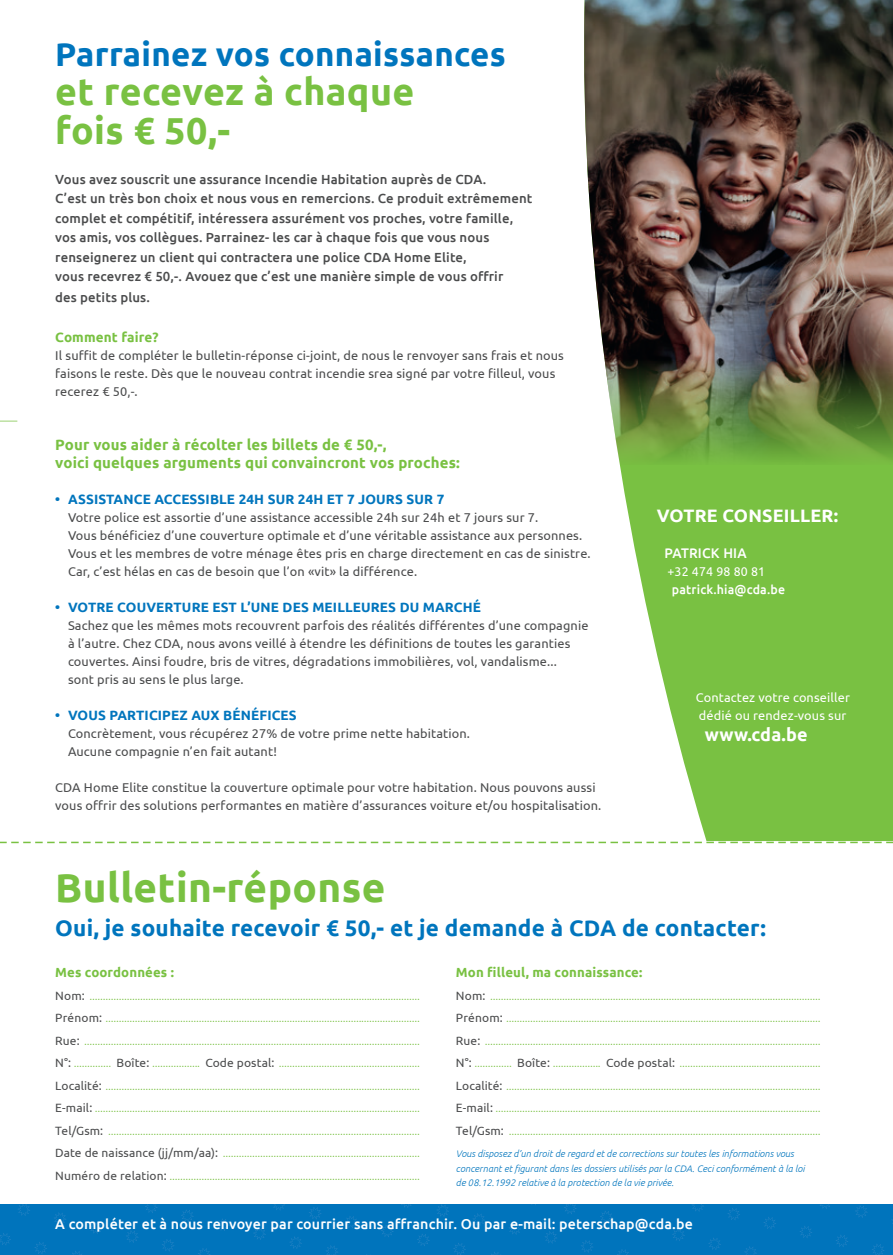
<style>
.page{position:relative;width:893px;height:1255px;background:#fff}
.page>*{position:absolute;margin:0;border:0;box-sizing:border-box;transform-origin:0 0}
.t1{font:700 40.5px "Ubuntu";letter-spacing:.01em;color:#79c142}
.t2{font:700 37.5px/39px "Ubuntu";letter-spacing:.01em;color:#79c142}
.t3{font:700 33px "Ubuntu";letter-spacing:.01em;color:#0075bd}
.t4{font:700 22.5px "Ubuntu";letter-spacing:.01em;color:#0075bd}
.t5{font:700 18px "Ubuntu";letter-spacing:.01em;color:#fff}
.t6{font:700 15px/18px "Ubuntu";letter-spacing:.01em;color:#79c142}
.t7{font:500 14.25px "Ubuntu";letter-spacing:.01em;color:#fff}
.t8{font:500 13.95px "Ubuntu";letter-spacing:.015em;color:#fff}
.t9{font:700 13.5px "Ubuntu";letter-spacing:.01em;color:#0075bd}
.t10{font:700 13.5px "Ubuntu";letter-spacing:.01em;color:#79c142}
.t11{font:500 13.2px/19.5px "Ubuntu";letter-spacing:.01em;color:#4b4c4d}
.t12{font:700 13.2px "Ubuntu";letter-spacing:.01em;color:#79c142}
.t13{font:12.75px/18px "Ubuntu";letter-spacing:.01em;color:#4b4c4d}
.t14{font:12.75px/18px "Ubuntu";letter-spacing:.01em;color:#fff}
.t15{font:500 12.75px "Ubuntu";letter-spacing:.015em;color:#fff}
.t16{font:italic 300 9.45px/15px "Ubuntu";letter-spacing:.005em;color:#0075bd}
.t17{font:9px "Ubuntu";color:#79c142}
.s1{font-size:12px;color:#4b4c4d}
</style>
<div class="page">
<div style="left:0;top:1204px;width:893px;height:50px;background:#0074bc"></div>
<svg style="left:437px;top:1204px;width:12px;height:12px"></svg>
<svg style="left:473px;top:1213px;width:12px;height:12px"></svg>
<svg style="left:509px;top:1222px;width:12px;height:12px"></svg>
<svg style="left:545px;top:1231px;width:12px;height:12px"></svg>
<svg style="left:453px;top:1243px;width:13px;height:11px"></svg>
<svg style="left:309px;top:1207px;width:12px;height:12px"></svg>
<svg style="left:345px;top:1216px;width:13px;height:12px"></svg>
<svg style="left:381px;top:1225px;width:13px;height:12px"></svg>
<svg style="left:417px;top:1234px;width:13px;height:12px"></svg>
<svg style="left:401px;top:1204px;width:10px;height:3px"></svg>
<svg style="left:145px;top:1204px;width:13px;height:9px"></svg>
<svg style="left:181px;top:1210px;width:13px;height:12px"></svg>
<svg style="left:217px;top:1219px;width:13px;height:12px"></svg>
<svg style="left:254px;top:1227px;width:12px;height:12px"></svg>
<svg style="left:273px;top:1204px;width:12px;height:6px"></svg>
<svg style="left:18px;top:1204px;width:12px;height:12px"></svg>
<svg style="left:54px;top:1212px;width:12px;height:12px"></svg>
<svg style="left:90px;top:1221px;width:12px;height:12px"></svg>
<svg style="left:326px;top:1245px;width:12px;height:9px"></svg>
<svg style="left:162px;top:1239px;width:12px;height:12px"></svg>
<svg style="left:198px;top:1248px;width:12px;height:6px"></svg>
<svg style="left:290px;top:1236px;width:12px;height:12px"></svg>
<svg style="left:0;top:1233px;width:11px;height:12px"></svg>
<svg style="left:34px;top:1242px;width:13px;height:12px"></svg>
<svg style="left:72px;top:1251px;width:8px;height:3px"></svg>
<svg style="left:126px;top:1231px;width:12px;height:11px"></svg>
<svg style="left:727px;top:1208px;width:13px;height:12px"></svg>
<svg style="left:764px;top:1217px;width:12px;height:12px"></svg>
<svg style="left:800px;top:1226px;width:12px;height:12px"></svg>
<svg style="left:836px;top:1235px;width:12px;height:12px"></svg>
<svg style="left:820px;top:1204px;width:10px;height:4px"></svg>
<svg style="left:855px;top:1206px;width:13px;height:11px"></svg>
<svg style="left:564px;top:1204px;width:13px;height:10px"></svg>
<svg style="left:600px;top:1211px;width:13px;height:12px"></svg>
<svg style="left:636px;top:1220px;width:13px;height:12px"></svg>
<svg style="left:672px;top:1229px;width:13px;height:12px"></svg>
<svg style="left:692px;top:1204px;width:12px;height:7px"></svg>
<svg style="left:744px;top:1246px;width:13px;height:8px"></svg>
<svg style="left:872px;top:1244px;width:12px;height:10px"></svg>
<svg style="left:581px;top:1240px;width:12px;height:12px"></svg>
<svg style="left:618px;top:1249px;width:11px;height:5px"></svg>
<svg style="left:708px;top:1238px;width:13px;height:12px"></svg>
<svg style="left:0;top:841px;width:893px;height:2px"></svg>
<svg style="left:0;top:420px;width:17px;height:2px"></svg>
<svg style="left:619px;top:464px;width:274px;height:377px;background:#8cc95d"></svg>
<img style="left:584px;top:0;width:309px;height:464px">
<h3 class="t3" style="left:55px;top:34px;width:452px">Parrainez vos connaissances</h3>
<h2 class="t2" style="left:55px;top:72px;width:361px">et recevez à chaque fois € 50,-</h2>
<p class="t11" style="left:55px;top:169px;width:479px">Vous avez souscrit une assurance Incendie Habitation auprès de CDA.<br>C’est un très bon choix et nous vous en remercions. Ce produit extrêmement complet et compétitif, intéressera assurément vos proches, votre famille, vos amis, vos collègues. Parrainez- les car à chaque fois que vous nous renseignerez un client qui contractera une police CDA Home Elite,<br>vous recevrez € 50,-. Avouez que c’est une manière simple de vous offrir</p>
<h3 class="t11" style="left:55px;top:287px;width:96px">des petits plus.</h3>
<h3 class="t10" style="left:55px;top:329px;width:105px">Comment faire?</h3>
<h3 class="t13" style="left:55px;top:346px;width:510px">Il suffit de compléter le bulletin-réponse ci-joint, de nous le renvoyer sans frais et nous faisons le reste. Dès que le nouveau contrat incendie srea signé par votre filleul, vous recerez € 50,-.</h3>
<h3 class="t6" style="left:55px;top:435px;width:406px">Pour vous aider à récolter les billets de € 50,-,<br>voici quelques arguments qui convaincront vos proches:</h3>
<h3 class="t9" style="left:55px;top:491px;width:391px">• ASSISTANCE ACCESSIBLE 24H SUR 24H ET 7 JOURS SUR 7</h3>
<p class="t13" style="left:68px;top:508px;width:524px">Votre police est assortie d’une assistance accessible 24h sur 24h et 7 jours sur 7.<br>Vous bénéficiez d’une couverture optimale et d’une véritable assistance aux personnes.<br>Vous et les membres de votre ménage êtes pris en charge directement en cas de sinistre.<br>Car, c’est hélas en cas de besoin que l’on «vit» la différence.</p>
<h3 class="t9" style="left:55px;top:599px;width:427px">• VOTRE COUVERTURE EST L’UNE DES MEILLEURES DU MARCHÉ</h3>
<p class="t13" style="left:68px;top:616px;width:522px">Sachez que les mêmes mots recouvrent parfois des réalités différentes d’une compagnie à l’autre. Chez CDA, nous avons veillé à étendre les définitions de toutes les garanties couvertes. Ainsi foudre, bris de vitres, dégradations immobilières, vol, vandalisme...<br>sont pris au sens le plus large.</p>
<h3 class="t9" style="left:55px;top:707px;width:243px">• VOUS PARTICIPEZ AUX BÉNÉFICES</h3>
<h3 class="t13" style="left:68px;top:724px;width:404px">Concrètement, vous récupérez 27% de votre prime nette habitation.<br>Aucune compagnie n’en fait autant!</h3>
<h3 class="t13" style="left:55px;top:778px;width:548px">CDA Home Elite constitue la couverture optimale pour votre habitation. Nous pouvons aussi vous offrir des solutions performantes en matière d’assurances voiture et/ou hospitalisation.</h3>
<h3 class="t5" style="left:657px;top:505px;width:183px">VOTRE CONSEILLER:</h3>
<h3 class="t8" style="left:664px;top:544px;width:84px">PATRICK HIA</h3>
<h3 class="t14" style="left:667px;top:562px;width:99px">+32 474 98 80 81</h3>
<h3 class="t15" style="left:672px;top:581px;width:115px">patrick.hia@cda.be</h3>
<h3 class="t14" style="left:696px;top:688px;width:156px">Contactez votre conseiller dédié ou rendez-vous sur</h3>
<h3 class="t5" style="left:705px;top:724px;width:104px">www.cda.be</h3>
<h1 class="t1" style="left:55px;top:862px;width:332px">Bulletin-réponse</h1>
<h3 class="t4" style="left:55px;top:914px;width:712px">Oui, je souhaite recevoir € 50,- et je demande à CDA de contacter:</h3>
<h3 class="t12" style="left:55px;top:964px;width:120px">Mes coordonnées :</h3>
<p class="t17" style="left:55px;top:991px;width:366px"><span class="s1">Nom:</span> ............................................................................................................................</p>
<p class="t17" style="left:55px;top:1013px;width:366px"><span class="s1">Prénom:</span> ......................................................................................................................</p>
<p class="t17" style="left:55px;top:1036px;width:366px"><span class="s1">Rue:</span> ..............................................................................................................................</p>
<p class="t17" style="left:55px;top:1058px;width:366px"><span class="s1">N°:</span> .............. <span class="s1">Boîte:</span> .................. <span class="s1">Code postal:</span> .....................................................</p>
<p class="t17" style="left:55px;top:1081px;width:366px"><span class="s1">Localité:</span> ......................................................................................................................</p>
<p class="t17" style="left:55px;top:1103px;width:366px"><span class="s1">E-mail:</span> ..........................................................................................................................</p>
<p class="t17" style="left:55px;top:1126px;width:366px"><span class="s1">Tel/Gsm:</span> .....................................................................................................................</p>
<p class="t17" style="left:55px;top:1148px;width:366px"><span class="s1">Date de naissance (jj/mm/aa):</span> ..........................................................................</p>
<p class="t17" style="left:55px;top:1171px;width:366px"><span class="s1">Numéro de relation:</span> ..............................................................................................</p>
<h3 class="t12" style="left:456px;top:964px;width:188px">Mon filleul, ma connaissance:</h3>
<p class="t17" style="left:456px;top:991px;width:366px"><span class="s1">Nom:</span> ............................................................................................................................</p>
<p class="t17" style="left:456px;top:1013px;width:366px"><span class="s1">Prénom:</span> ......................................................................................................................</p>
<p class="t17" style="left:456px;top:1036px;width:366px"><span class="s1">Rue:</span> ..............................................................................................................................</p>
<p class="t17" style="left:456px;top:1058px;width:366px"><span class="s1">N°:</span> .............. <span class="s1">Boîte:</span> .................. <span class="s1">Code postal:</span> .....................................................</p>
<p class="t17" style="left:456px;top:1081px;width:366px"><span class="s1">Localité:</span> ......................................................................................................................</p>
<p class="t17" style="left:456px;top:1103px;width:366px"><span class="s1">E-mail:</span> ..........................................................................................................................</p>
<p class="t17" style="left:456px;top:1126px;width:366px"><span class="s1">Tel/Gsm:</span> .....................................................................................................................</p>
<p class="t16" style="left:456px;top:1146px;width:350px">Vous disposez d’un droit de regard et de corrections sur toutes les informations vous concernant et figurant dans les dossiers utilisés par la CDA. Ceci conformément à la loi</p>
<p class="t16" style="left:456px;top:1174px;width:219px">de 08.12.1992 relative à la protection de la vie privée.</p>
<h3 class="t7" style="left:55px;top:1214px;width:639px">A compléter et à nous renvoyer par courrier sans affranchir. Ou par e-mail: peterschap@cda.be</h3>
</div>
